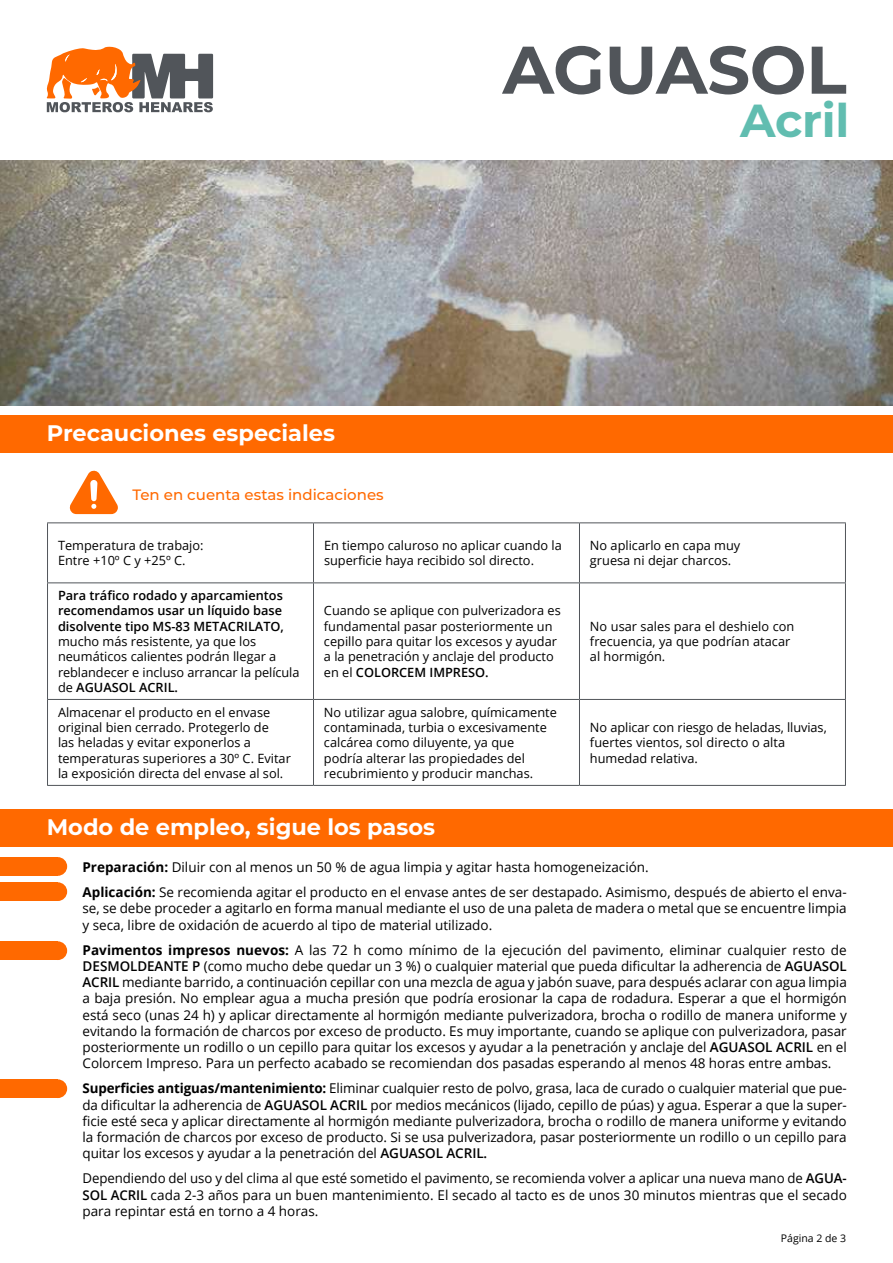
<style>
.page{position:relative;width:893px;height:1263px;background:#fff}
.page>*{position:absolute;margin:0;border:0;box-sizing:border-box;transform-origin:0 0}
.t1{font:700 67.2px "Montserrat";letter-spacing:-.005em;color:#51555a}
.t2{font:700 46.35px "Montserrat";letter-spacing:-.005em;color:#61bdb0}
.t3{font:700 22.5px "Montserrat";color:#fff}
.t4{font:500 15px "Montserrat";color:#ff6900}
.t5{font:13.5px/16.2px "Open Sans";color:#000;text-align:justify}
.t6{font:12.75px/15.3px "Open Sans";color:#000}
.t7{font:600 12.75px/15.3px "Open Sans";color:#000}
.t8{font:10.5px "Open Sans";color:#000}
.s1{font-weight:400}
.s2{font-weight:600}
.s3{font-weight:700}
</style>
<div class="page">
<div style="left:0;top:809px;width:893px;height:37px;background:#ff6900"></div>
<svg style="left:46px;top:47px;width:167px;height:65px"></svg>
<img style="left:0;top:160px;width:893px;height:245px">
<div style="left:0;top:857px;width:58px;height:19px;background:#ff6900"></div>
<div style="left:48px;top:857px;width:19px;height:19px;background:#ff6900;border-radius:50%"></div>
<div style="left:0;top:941px;width:58px;height:19px;background:#ff6900"></div>
<div style="left:48px;top:941px;width:19px;height:19px;background:#ff6900;border-radius:50%"></div>
<div style="left:0;top:882px;width:58px;height:19px;background:#ff6900"></div>
<div style="left:48px;top:882px;width:19px;height:19px;background:#ff6900;border-radius:50%"></div>
<div style="left:0;top:1079px;width:58px;height:19px;background:#ff6900"></div>
<div style="left:48px;top:1079px;width:19px;height:19px;background:#ff6900;border-radius:50%"></div>
<div style="left:0;top:415px;width:893px;height:37px;background:#ff6900"></div>
<hr style="left:47px;top:522px;width:266px;height:1px;background:#51555a">
<hr style="left:47px;top:523px;width:1px;height:59px;background:#51555a">
<hr style="left:313px;top:522px;width:266px;height:1px;background:#51555a">
<hr style="left:313px;top:523px;width:1px;height:59px;background:#51555a">
<hr style="left:579px;top:522px;width:267px;height:1px;background:#51555a">
<hr style="left:579px;top:523px;width:1px;height:59px;background:#51555a">
<hr style="left:845px;top:523px;width:1px;height:59px;background:#51555a">
<hr style="left:47px;top:582px;width:266px;height:1px;background:#51555a">
<hr style="left:47px;top:583px;width:1px;height:116px;background:#51555a">
<hr style="left:313px;top:582px;width:266px;height:1px;background:#51555a">
<hr style="left:313px;top:583px;width:1px;height:116px;background:#51555a">
<hr style="left:579px;top:582px;width:267px;height:1px;background:#51555a">
<hr style="left:579px;top:583px;width:1px;height:116px;background:#51555a">
<hr style="left:845px;top:583px;width:1px;height:116px;background:#51555a">
<hr style="left:47px;top:699px;width:266px;height:1px;background:#51555a">
<hr style="left:47px;top:700px;width:1px;height:85px;background:#51555a">
<hr style="left:313px;top:699px;width:266px;height:1px;background:#51555a">
<hr style="left:313px;top:700px;width:1px;height:85px;background:#51555a">
<hr style="left:579px;top:699px;width:267px;height:1px;background:#51555a">
<hr style="left:579px;top:700px;width:1px;height:85px;background:#51555a">
<hr style="left:845px;top:700px;width:1px;height:85px;background:#51555a">
<hr style="left:47px;top:785px;width:266px;height:1px;background:#51555a">
<hr style="left:313px;top:785px;width:266px;height:1px;background:#51555a">
<hr style="left:579px;top:785px;width:267px;height:1px;background:#51555a">
<svg style="left:69px;top:470px;width:49px;height:44px"></svg>
<p class="t1" style="left:502px;top:21px;width:346px">AGUASOL</p>
<p class="t3" style="left:47px;top:416px;width:290px">Precauciones especiales</p>
<p class="t4" style="left:132px;top:484px;width:253px">Ten en cuenta estas indicaciones</p>
<p class="t2" style="left:740px;top:87px;width:111px">Acril</p>
<p class="t6" style="left:58px;top:537px;width:147px">Temperatura de trabajo:<br>Entre +10º C y +25º C.</p>
<p class="t6" style="left:324px;top:537px;width:239px">En tiempo caluroso no aplicar cuando la superficie haya recibido sol directo.</p>
<p class="t6" style="left:590px;top:537px;width:152px">No aplicarlo en capa muy gruesa ni dejar charcos.</p>
<p class="t7" style="left:58px;top:588px;width:243px">Para tráfico rodado y aparcamientos recomendamos usar un líquido base disolvente tipo MS-83 METACRILATO, <span class="s1">mucho más resistente, ya que los neumáticos calientes podrán llegar a reblandecer e incluso arrancar la película de</span> AGUASOL ACRIL.</p>
<p class="t6" style="left:324px;top:603px;width:238px">Cuando se aplique con pulverizadora es fundamental pasar posteriormente un cepillo para quitar los excesos y ayudar a la penetración y anclaje del producto en el <span class="s2">COLORCEM IMPRESO.</span></p>
<p class="t6" style="left:590px;top:618px;width:206px">No usar sales para el deshielo con frecuencia, ya que podrían atacar al hormigón.</p>
<p class="t6" style="left:58px;top:704px;width:234px">Almacenar el producto en el envase original bien cerrado. Protegerlo de<br>las heladas y evitar exponerlos a temperaturas superiores a 30º C. Evitar la exposición directa del envase al sol.</p>
<p class="t6" style="left:324px;top:704px;width:234px">No utilizar agua salobre, químicamente contaminada, turbia o excesivamente calcárea como diluyente, ya que<br>podría alterar las propiedades del recubrimiento y producir manchas.</p>
<p class="t3" style="left:47px;top:810px;width:390px">Modo de empleo, sigue los pasos</p>
<p class="t6" style="left:590px;top:719px;width:238px">No aplicar con riesgo de heladas, lluvias, fuertes vientos, sol directo o alta humedad relativa.</p>
<p class="t5" style="left:82px;top:854px;width:766px;line-height:25.2px"><span class="s3">Preparación:</span> Diluir con al menos un 50 % de agua limpia y agitar hasta homogeneización.<br><span class="s3">Aplicación:</span> Se recomienda agitar el producto en el envase antes de ser destapado. Asimismo, después de abierto el enva-</p>
<p class="t5" style="left:82px;top:900px;width:766px">se, se debe proceder a agitarlo en forma manual mediante el uso de una paleta de madera o metal que se encuentre limpia y seca, libre de oxidación de acuerdo al tipo de material utilizado.</p>
<p class="t5" style="left:82px;top:941px;width:766px"><span class="s3">Pavimentos impresos nuevos:</span> A las 72 h como mínimo de la ejecución del pavimento, eliminar cualquier resto de <span class="s2">DESMOLDEANTE P</span> (como mucho debe quedar un 3 %) o cualquier material que pueda dificultar la adherencia de <span class="s2">AGUASOL ACRIL</span> mediante barrido, a continuación cepillar con una mezcla de agua y jabón suave, para después aclarar con agua limpia a baja presión. No emplear agua a mucha presión que podría erosionar la capa de rodadura. Esperar a que el hormigón está seco (unas 24 h) y aplicar directamente al hormigón mediante pulverizadora, brocha o rodillo de manera uniforme y evitando la formación de charcos por exceso de producto. Es muy importante, cuando se aplique con pulverizadora, pasar posteriormente un rodillo o un cepillo para quitar los excesos y ayudar a la penetración y anclaje del <span class="s2">AGUASOL ACRIL</span> en el Colorcem Impreso. Para un perfecto acabado se recomiendan dos pasadas esperando al menos 48 horas entre ambas.</p>
<p class="t5" style="left:82px;top:1080px;width:766px"><span class="s3">Superficies antiguas/mantenimiento:</span> Eliminar cualquier resto de polvo, grasa, laca de curado o cualquier material que pue&shy;da dificultar la adherencia de <span class="s2">AGUASOL ACRIL</span> por medios mecánicos (lijado, cepillo de púas) y agua. Esperar a que la super&shy;ficie esté seca y aplicar directamente al hormigón mediante pulverizadora, brocha o rodillo de manera uniforme y evitando la formación de charcos por exceso de producto. Si se usa pulverizadora, pasar posteriormente un rodillo o un cepillo para quitar los excesos y ayudar a la penetración del <span class="s2">AGUASOL ACRIL.</span></p>
<p class="t5" style="left:82px;top:1170px;width:766px">Dependiendo del uso y del clima al que esté sometido el pavimento, se recomienda volver a aplicar una nueva mano de <span class="s2">AGUA-SOL ACRIL</span> cada 2-3 años para un buen mantenimiento. El secado al tacto es de unos 30 minutos mientras que el secado para repintar está en torno a 4 horas.</p>
<p class="t8" style="left:781px;top:1230px;width:67px">Página 2 de 3</p>
</div>
